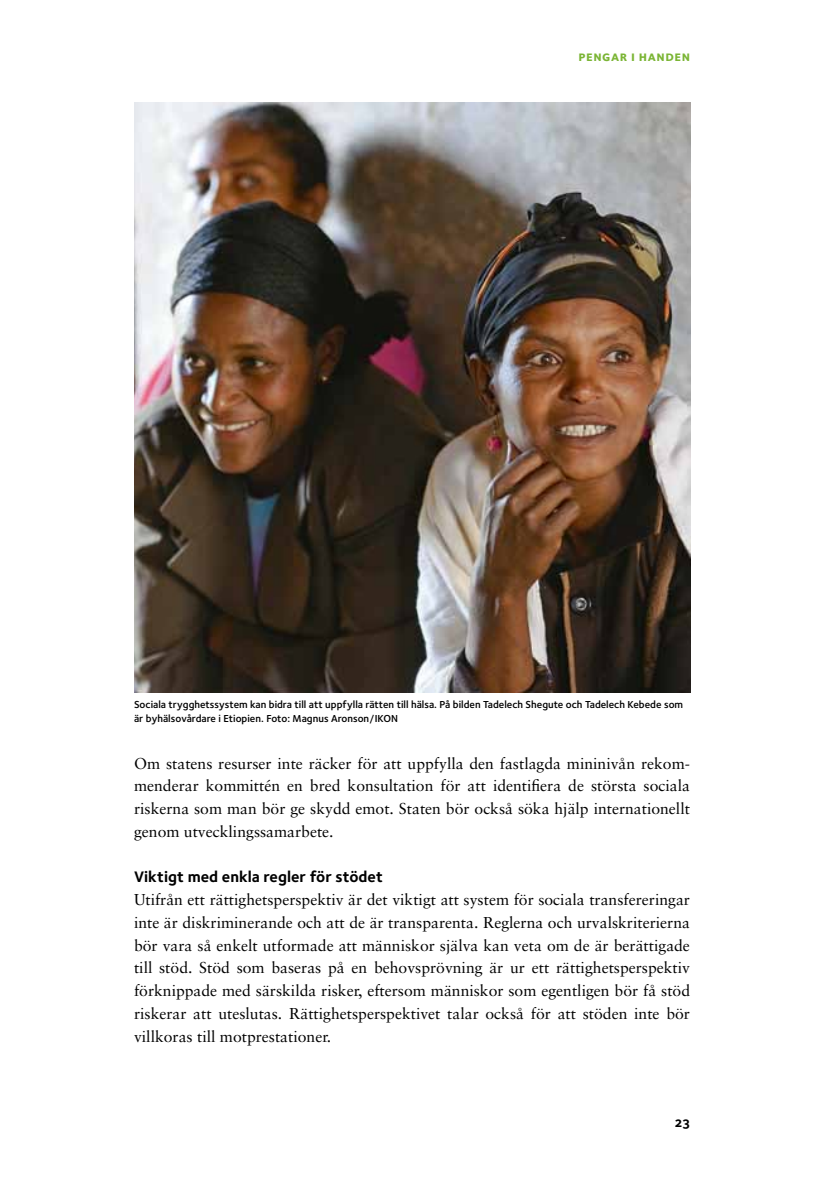
<style>
.page{position:relative;width:839px;height:1186px;background:#fff}
.page>*{position:absolute;margin:0;border:0;box-sizing:border-box;transform-origin:0 0}
.t1{font:15.75px/22.8px "Sabon Roman Os F";color:#000;text-align:justify}
.t2{font:15.75px "Foundry Sterling Bold OSF";color:#000}
.t3{font:14.17px "Foundry Sterling Bold Expert";letter-spacing:.04em;color:#7bb535}
.t4{font:14.17px "Foundry Sterling Bold Expert";color:#000}
.t5{font:10.5px/14px "Foundry Sterling Demi OSF";color:#000}
</style>
<div class="page">
<img style="left:134px;top:102px;width:556px;height:591px">
<p class="t3" style="left:578px;top:46px;width:113px">pengar i handen</p>
<p class="t5" style="left:134px;top:697px;width:550px">Sociala trygghetssystem kan bidra till att uppfylla rätten till hälsa. På bilden Tadelech Shegute och Tadelech Kebede som är byhälsovårdare i Etiopien. Foto: Magnus Aronson/IKON</p>
<p class="t1" style="left:134px;top:751px;width:557px">Om statens resurser inte räcker för att uppfylla den fastlagda mininivån rekom&shy;menderar kommittén en bred konsultation för att identifiera de största sociala riskerna som man bör ge skydd emot. Staten bör också söka hjälp internationellt genom utvecklingssamarbete.</p>
<p class="t2" style="left:134px;top:866px;width:250px">Viktigt med enkla regler för stödet</p>
<p class="t1" style="left:134px;top:888px;width:557px">Utifrån ett rättighetsperspektiv är det viktigt att system för sociala transfereringar inte är diskriminerande och att de är transparenta. Reglerna och urvalskriterierna bör vara så enkelt utformade att människor själva kan veta om de är berättigade till stöd. Stöd som baseras på en behovsprövning är ur ett rättighetsperspektiv förknippade med särskilda risker, eftersom människor som egentligen bör få stöd riskerar att uteslutas. Rättighetsperspektivet talar också för att stöden inte bör villkoras till motprestationer.</p>
<p class="t4" style="left:675px;top:1112px;width:16px">23</p>
</div>
